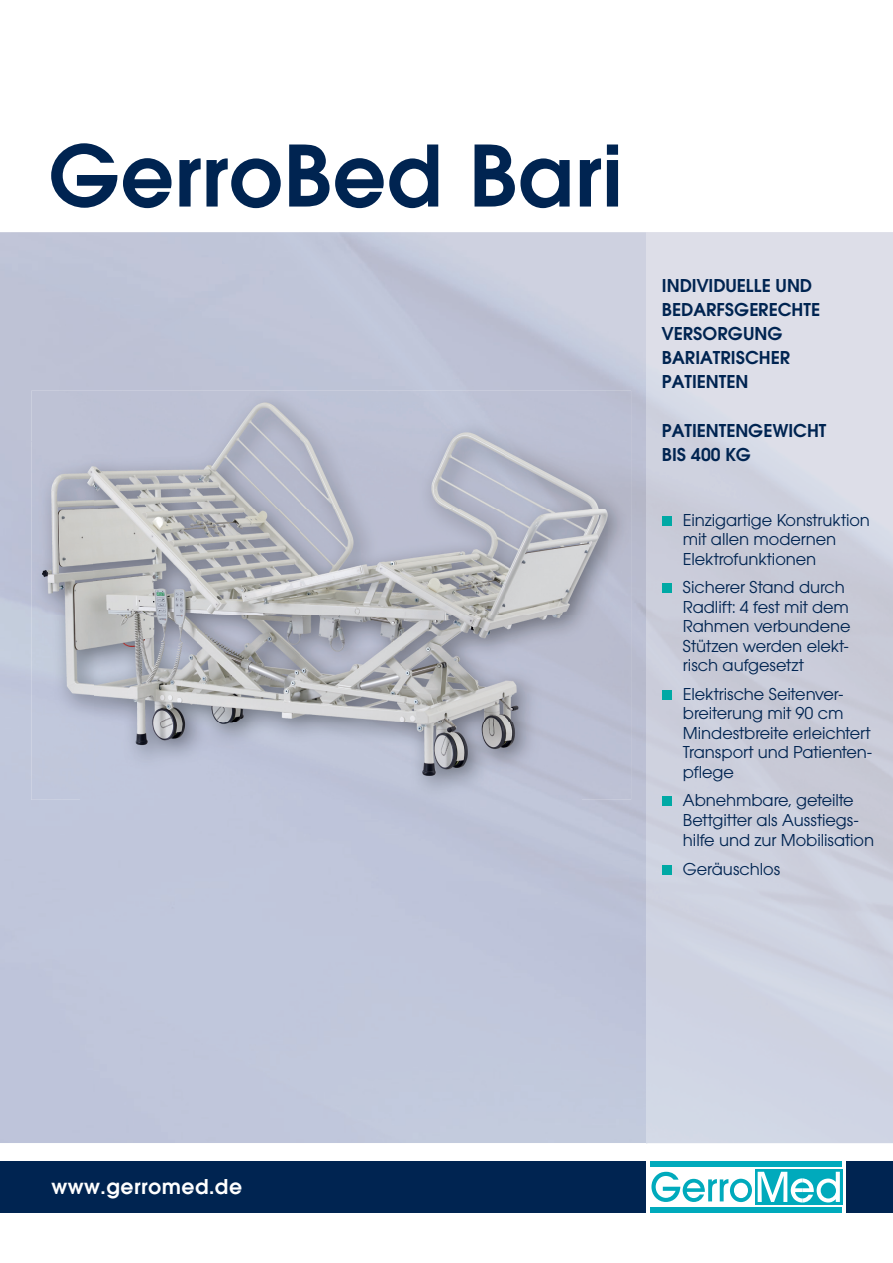
<style>
.page{position:relative;width:893px;height:1263px;background:#fff}
.page>*{position:absolute;margin:0;border:0;box-sizing:border-box;transform-origin:0 0}
.t1{font:600 93px "Avant Gard";color:#002451}
.t2{font:600 22.5px "Avant Gard";letter-spacing:.02em;color:#fff}
.t3{font:600 19.5px/24px "Avant Gard";color:#002451}
.t4{font:18px/19.5px "Avant Gard";letter-spacing:-.005em;color:#002451}
</style>
<div class="page">
<div style="left:0;top:1161px;width:893px;height:51px;background:#002451"></div>
<div style="left:646px;top:1158px;width:199px;height:58px;background:#fff"></div>
<div style="left:755px;top:1169px;width:87px;height:36px;background:#00aabc"></div>
<div style="left:651px;top:1207px;width:191px;height:5px;background:#00aabc"></div>
<div style="left:651px;top:1161px;width:191px;height:5px;background:#00aabc"></div>
<svg style="left:758px;top:1172px;width:82px;height:30px"></svg>
<svg style="left:651px;top:1172px;width:101px;height:30px"></svg>
<svg style="left:646px;top:232px;width:247px;height:911px;background:#d0d3e0"></svg>
<div style="left:662px;top:516px;width:10px;height:10px;background:#00a9a5"></div>
<div style="left:662px;top:583px;width:10px;height:10px;background:#00a9a5"></div>
<div style="left:662px;top:690px;width:10px;height:10px;background:#00a9a5"></div>
<div style="left:662px;top:796px;width:10px;height:10px;background:#00a9a5"></div>
<div style="left:662px;top:865px;width:10px;height:10px;background:#00a9a5"></div>
<div style="left:31px;top:391px;width:600px;height:50px;background:#bdc1d5"></div>
<img style="left:31px;top:441px;width:49px;height:359px">
<div style="left:80px;top:776px;width:502px;height:24px;background:#bfc5d9"></div>
<img style="left:43px;top:403px;width:564px;height:373px">
<h1 class="t1" style="left:48px;top:121px;width:576px">GerroBed Bari</h1>
<p class="t3" style="left:662px;top:274px;width:160px">INDIVIDUELLE UND<br>BEDARFSGERECHTE<br>VERSORGUNG<br>BARIATRISCHER<br>PATIENTEN</p>
<p class="t3" style="left:662px;top:418px;width:166px">PATIENTENGEWICHT<br>BIS 400 KG</p>
<p class="t4" style="left:683px;top:510px;width:189px">Einzigartige Konstruktion mit allen modernen<br>Elektrofunktionen</p>
<p class="t4" style="left:683px;top:577px;width:169px">Sicherer Stand durch<br>Radlift: 4 fest mit dem<br>Rahmen verbundene<br>Stützen werden elekt&shy;risch aufgesetzt</p>
<p class="t4" style="left:683px;top:684px;width:190px">Elektrische Seitenver&shy;breiterung mit 90 cm<br>Mindestbreite erleichtert<br>Transport und Patienten&shy;pflege</p>
<p class="t4" style="left:683px;top:790px;width:193px;line-height:20.1px">Abnehmbare, geteilte<br>Bettgitter als Ausstiegs&shy;hilfe und zur Mobilisation</p>
<p class="t4" style="left:683px;top:859px;width:99px">Geräuschlos</p>
<p class="t2" style="left:52px;top:1173px;width:192px">www.gerromed.de</p>
</div>
